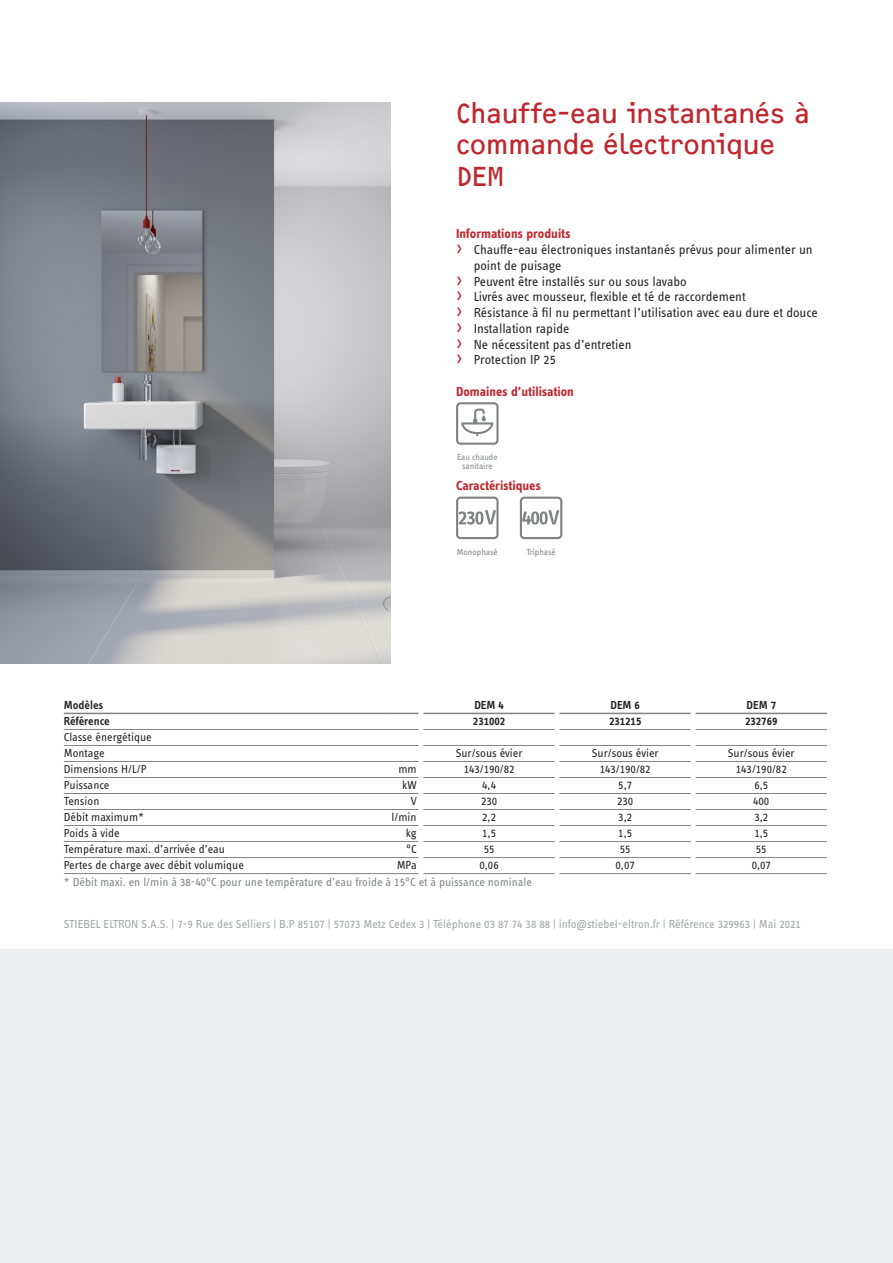
<style>
.page{position:relative;width:893px;height:1263px;background:#fff}
.page>*{position:absolute;margin:0;border:0;box-sizing:border-box;transform-origin:0 0}
.t1{font:28.5px/31.5px "F2 FOCR Bczyk Com";letter-spacing:-.01em;color:#c0262d}
.t2{font:13.5px/15.8px "STE Info Text";color:#231f20}
.t3{font:700 13.5px "STE Info Text";color:#c0262d}
.t4{font:12px "STE Info Text";color:#231f20}
.t5{font:12px "STE Info Text";color:#a1a3a6}
.t6{font:12px "STE Info Text";color:#808285}
.t7{font:600 12px "STE Info Text";color:#231f20}
.t8{font:9px/9px "STE Info Text";color:#808285;text-align:center}
.s1{font-size:21.75px;color:#c0262d}
</style>
<div class="page">
<img style="left:0;top:102px;width:391px;height:561px">
<svg style="left:456px;top:402px;width:43px;height:43px"></svg>
<svg style="left:456px;top:497px;width:43px;height:42px"></svg>
<svg style="left:520px;top:497px;width:42px;height:42px"></svg>
<hr style="left:64px;top:713px;width:323px;height:1px;background:#808285">
<hr style="left:387px;top:713px;width:32px;height:1px;background:#808285">
<hr style="left:423px;top:713px;width:132px;height:1px;background:#808285">
<hr style="left:559px;top:713px;width:132px;height:1px;background:#808285">
<hr style="left:695px;top:713px;width:132px;height:1px;background:#808285">
<hr style="left:64px;top:729px;width:323px;height:1px;background:#808285">
<hr style="left:387px;top:729px;width:32px;height:1px;background:#808285">
<hr style="left:423px;top:729px;width:132px;height:1px;background:#808285">
<hr style="left:559px;top:729px;width:132px;height:1px;background:#808285">
<hr style="left:695px;top:729px;width:132px;height:1px;background:#808285">
<hr style="left:64px;top:745px;width:323px;height:1px;background:#808285">
<hr style="left:387px;top:745px;width:32px;height:1px;background:#808285">
<hr style="left:423px;top:745px;width:132px;height:1px;background:#808285">
<hr style="left:559px;top:745px;width:132px;height:1px;background:#808285">
<hr style="left:695px;top:745px;width:132px;height:1px;background:#808285">
<hr style="left:64px;top:761px;width:323px;height:1px;background:#808285">
<hr style="left:387px;top:761px;width:32px;height:1px;background:#808285">
<hr style="left:423px;top:761px;width:132px;height:1px;background:#808285">
<hr style="left:559px;top:761px;width:132px;height:1px;background:#808285">
<hr style="left:695px;top:761px;width:132px;height:1px;background:#808285">
<hr style="left:64px;top:777px;width:323px;height:1px;background:#808285">
<hr style="left:387px;top:777px;width:32px;height:1px;background:#808285">
<hr style="left:423px;top:777px;width:132px;height:1px;background:#808285">
<hr style="left:559px;top:777px;width:132px;height:1px;background:#808285">
<hr style="left:695px;top:777px;width:132px;height:1px;background:#808285">
<hr style="left:64px;top:793px;width:323px;height:1px;background:#808285">
<hr style="left:387px;top:793px;width:32px;height:1px;background:#808285">
<hr style="left:423px;top:793px;width:132px;height:1px;background:#808285">
<hr style="left:559px;top:793px;width:132px;height:1px;background:#808285">
<hr style="left:695px;top:793px;width:132px;height:1px;background:#808285">
<hr style="left:64px;top:809px;width:323px;height:1px;background:#808285">
<hr style="left:387px;top:809px;width:32px;height:1px;background:#808285">
<hr style="left:423px;top:809px;width:132px;height:1px;background:#808285">
<hr style="left:559px;top:809px;width:132px;height:1px;background:#808285">
<hr style="left:695px;top:809px;width:132px;height:1px;background:#808285">
<hr style="left:64px;top:825px;width:323px;height:1px;background:#808285">
<hr style="left:387px;top:825px;width:32px;height:1px;background:#808285">
<hr style="left:423px;top:825px;width:132px;height:1px;background:#808285">
<hr style="left:559px;top:825px;width:132px;height:1px;background:#808285">
<hr style="left:695px;top:825px;width:132px;height:1px;background:#808285">
<hr style="left:64px;top:841px;width:323px;height:1px;background:#808285">
<hr style="left:387px;top:841px;width:32px;height:1px;background:#808285">
<hr style="left:423px;top:841px;width:132px;height:1px;background:#808285">
<hr style="left:559px;top:841px;width:132px;height:1px;background:#808285">
<hr style="left:695px;top:841px;width:132px;height:1px;background:#808285">
<hr style="left:64px;top:857px;width:323px;height:1px;background:#808285">
<hr style="left:387px;top:857px;width:32px;height:1px;background:#808285">
<hr style="left:423px;top:857px;width:132px;height:1px;background:#808285">
<hr style="left:559px;top:857px;width:132px;height:1px;background:#808285">
<hr style="left:695px;top:857px;width:132px;height:1px;background:#808285">
<hr style="left:64px;top:873px;width:323px;height:1px;background:#808285">
<hr style="left:387px;top:873px;width:32px;height:1px;background:#808285">
<hr style="left:423px;top:873px;width:132px;height:1px;background:#808285">
<hr style="left:559px;top:873px;width:132px;height:1px;background:#808285">
<hr style="left:695px;top:873px;width:132px;height:1px;background:#808285">
<div style="left:0;top:949px;width:893px;height:314px;background:#edeeef"></div>
<p class="t1" style="left:456px;top:98px;width:356px">Chauffe-eau instantanés à commande électronique</p>
<p class="t1" style="left:456px;top:161px;width:51px">DEM</p>
<p class="t3" style="left:456px;top:226px;width:116px">Informations produits</p>
<p class="t2" style="left:474px;top:242px;width:341px;text-indent:-18px"><span class="s1">›</span> Chauffe-eau électroniques instantanés prévus pour alimenter un point de puisage</p>
<p class="t2" style="left:456px;top:273px;width:232px"><span class="s1">›</span> Peuvent être installés sur ou sous lavabo</p>
<p class="t2" style="left:456px;top:289px;width:291px"><span class="s1">›</span> Livrés avec mousseur, flexible et té de raccordement</p>
<p class="t2" style="left:456px;top:305px;width:363px"><span class="s1">›</span> Résistance à fil nu permettant l’utilisation avec eau dure et douce</p>
<p class="t2" style="left:456px;top:320px;width:115px"><span class="s1">›</span> Installation rapide</p>
<p class="t2" style="left:456px;top:336px;width:177px"><span class="s1">›</span> Ne nécessitent pas d’entretien</p>
<p class="t2" style="left:456px;top:352px;width:101px"><span class="s1">›</span> Protection IP 25</p>
<p class="t3" style="left:456px;top:383px;width:119px">Domaines d’utilisation</p>
<p class="t8" style="left:457px;top:453px;width:42px">Eau chaude sanitaire</p>
<p class="t3" style="left:456px;top:478px;width:86px">Caractéristiques</p>
<p class="t8" style="left:457px;top:547px;width:42px">Monophasé</p>
<p class="t8" style="left:526px;top:547px;width:31px">Triphasé</p>
<p class="t7" style="left:64px;top:698px;width:41px">Modèles</p>
<p class="t7" style="left:474px;top:698px;width:31px">DEM 4</p>
<p class="t7" style="left:610px;top:698px;width:31px">DEM 6</p>
<p class="t7" style="left:746px;top:698px;width:31px">DEM 7</p>
<p class="t7" style="left:64px;top:714px;width:47px">Référence</p>
<p class="t7" style="left:473px;top:714px;width:34px">231002</p>
<p class="t7" style="left:609px;top:714px;width:34px">231215</p>
<p class="t7" style="left:745px;top:714px;width:34px">232769</p>
<p class="t4" style="left:64px;top:730px;width:89px">Classe énergétique</p>
<p class="t4" style="left:64px;top:746px;width:42px">Montage</p>
<p class="t4" style="left:456px;top:746px;width:68px">Sur/sous évier</p>
<p class="t4" style="left:592px;top:746px;width:68px">Sur/sous évier</p>
<p class="t4" style="left:728px;top:746px;width:68px">Sur/sous évier</p>
<p class="t4" style="left:64px;top:762px;width:85px">Dimensions H/L/P</p>
<p class="t4" style="left:398px;top:762px;width:20px">mm</p>
<p class="t4" style="left:464px;top:762px;width:52px">143/190/82</p>
<p class="t4" style="left:600px;top:762px;width:52px">143/190/82</p>
<p class="t4" style="left:736px;top:762px;width:52px">143/190/82</p>
<p class="t4" style="left:64px;top:778px;width:47px">Puissance</p>
<p class="t4" style="left:402px;top:778px;width:16px">kW</p>
<p class="t4" style="left:482px;top:778px;width:15px">4,4</p>
<p class="t4" style="left:618px;top:778px;width:15px">5,7</p>
<p class="t4" style="left:754px;top:778px;width:15px">6,5</p>
<p class="t4" style="left:64px;top:794px;width:37px">Tension</p>
<p class="t4" style="left:411px;top:794px;width:8px">V</p>
<p class="t4" style="left:481px;top:794px;width:18px">230</p>
<p class="t4" style="left:617px;top:794px;width:18px">230</p>
<p class="t4" style="left:753px;top:794px;width:18px">400</p>
<p class="t4" style="left:64px;top:810px;width:82px">Débit maximum*</p>
<p class="t4" style="left:392px;top:810px;width:27px">l/min</p>
<p class="t4" style="left:482px;top:810px;width:15px">2,2</p>
<p class="t4" style="left:618px;top:810px;width:15px">3,2</p>
<p class="t4" style="left:754px;top:810px;width:15px">3,2</p>
<p class="t4" style="left:64px;top:826px;width:57px">Poids à vide</p>
<p class="t4" style="left:406px;top:826px;width:12px">kg</p>
<p class="t4" style="left:482px;top:826px;width:15px">1,5</p>
<p class="t4" style="left:618px;top:826px;width:15px">1,5</p>
<p class="t4" style="left:754px;top:826px;width:15px">1,5</p>
<p class="t4" style="left:64px;top:842px;width:163px">Température maxi. d’arrivée d’eau</p>
<p class="t4" style="left:406px;top:842px;width:12px">°C</p>
<p class="t4" style="left:484px;top:842px;width:12px">55</p>
<p class="t4" style="left:620px;top:842px;width:12px">55</p>
<p class="t4" style="left:756px;top:842px;width:12px">55</p>
<p class="t4" style="left:64px;top:858px;width:182px">Pertes de charge avec débit volumique</p>
<p class="t4" style="left:397px;top:858px;width:22px">MPa</p>
<p class="t4" style="left:479px;top:858px;width:21px">0,06</p>
<p class="t4" style="left:616px;top:858px;width:21px">0,07</p>
<p class="t4" style="left:752px;top:858px;width:21px">0,07</p>
<p class="t6" style="left:64px;top:875px;width:470px">* Débit maxi. en l/min à 38-40°C pour une température d’eau froide à 15°C et à puissance nominale</p>
<p class="t5" style="left:64px;top:917px;width:739px">STIEBEL ELTRON S.A.S. | 7-9 Rue des Selliers | B.P 85107 | 57073 Metz Cedex 3 | Téléphone 03 87 74 38 88 | info@stiebel-eltron.fr | Référence 329963 | Mai 2021</p>
</div>
